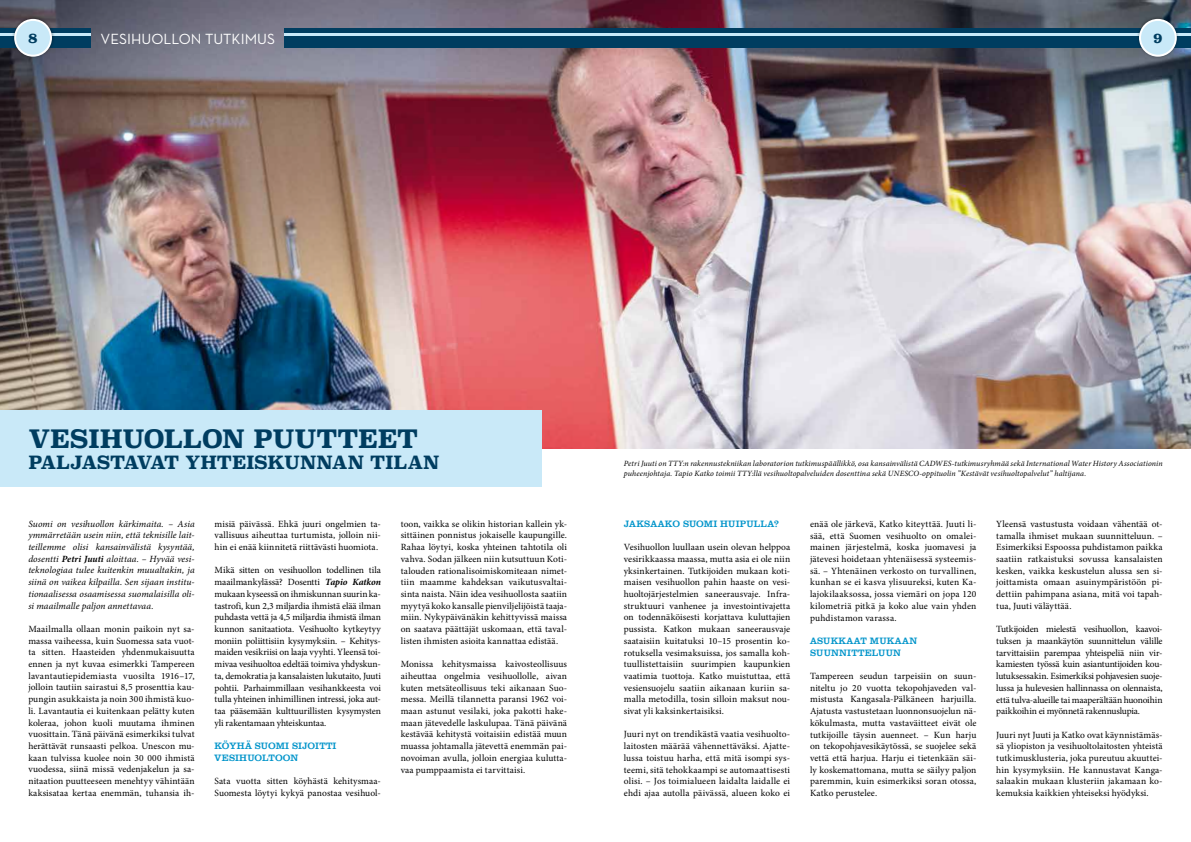
<style>
.page{position:relative;width:1191px;height:842px;background:#fff}
.page>*{position:absolute;margin:0;border:0;box-sizing:border-box;transform-origin:0 0}
.t1{font:700 25px "Superclarendon Rg";letter-spacing:-.01em;color:#003d60}
.t2{font:700 18px "Superclarendon Rg";letter-spacing:-.01em;color:#003d60}
.t3{font:15px "Neutraface Text";color:#fff}
.t4{font:700 15px "Clarendon TL";color:#003d60}
.t5{font:9.5px/11.7px "Minion Pro";letter-spacing:.01em;color:#000;text-align:justify}
.t6{font:italic 9.5px/11.7px "Minion Pro";letter-spacing:.01em;color:#000;text-align:justify}
.t7{font:9.5px/11.7px "Clarendon TL";letter-spacing:.02em;color:#0094ca}
.t8{font:italic 8px/9.6px "Minion Pro";letter-spacing:.01em;color:#000}
.s1{font-weight:700}
.s2{font-weight:700;font-style:italic}
</style>
<div class="page">
<img style="left:0;top:0;width:1191px;height:449px">
<div style="left:0;top:28px;width:91px;height:20px;background:#003d60"></div>
<hr style="left:0;top:33px;width:91px;height:2px;background:#c9e9f8">
<div style="left:285px;top:28px;width:906px;height:20px;background:#003d60"></div>
<hr style="left:285px;top:33px;width:906px;height:2px;background:#c9e9f8">
<div style="left:11px;top:16px;width:44px;height:44px;background:#000;opacity:.4"></div>
<div style="left:15px;top:20px;width:36px;height:36px;background:#c9e9f8;border-radius:50%"></div>
<div style="left:14px;top:19px;width:38px;height:38px;border:2px solid #fff;border-radius:50%"></div>
<div style="left:1135px;top:16px;width:44px;height:44px;background:#000;opacity:.4"></div>
<div style="left:1140px;top:20px;width:35px;height:36px;background:#c9e9f8;border-radius:50%"></div>
<div style="left:1139px;top:19px;width:37px;height:38px;border:2px solid #fff;border-radius:50%"></div>
<div style="left:0;top:410px;width:541px;height:77px;background:#c9e9f8"></div>
<h3 class="t4" style="left:28px;top:28px;width:11px">8</h3>
<h3 class="t3" style="left:101px;top:30px;width:176px">VESIHUOLLON TUTKIMUS</h3>
<h3 class="t4" style="left:1153px;top:28px;width:11px">9</h3>
<h1 class="t1" style="left:28px;top:424px;width:391px">VESIHUOLLON PUUTTEET</h1>
<h2 class="t2" style="left:28px;top:452px;width:412px">PALJASTAVAT YHTEISKUNNAN TILAN</h2>
<p class="t6" style="left:28px;top:518px;width:168px">Suomi on vesihuollon kärkimaita. – Asia ymmärretään usein niin, että teknisille lait&shy;teillemme olisi kansainvälistä kysyntää, dosentti <span class="s1">Petri Juuti</span> aloittaa. – Hyvää vesi&shy;teknologiaa tulee kuitenkin muualtakin, ja siinä on vaikea kilpailla. Sen sijaan institu&shy;tionaalisessa osaamisessa suomalaisilla oli&shy;si maailmalle paljon annettavaa.</p>
<p class="t5" style="left:28px;top:623px;width:168px">Maailmalla ollaan monin paikoin nyt sa&shy;massa vaiheessa, kuin Suomessa sata vuot&shy;ta sitten. Haasteiden yhdenmukaisuutta ennen ja nyt kuvaa esimerkki Tampereen lavantautiepidemiasta vuosilta 1916–17, jolloin tautiin sairastui 8,5 prosenttia kau&shy;pungin asukkaista ja noin 300 ihmistä kuo&shy;li. Lavantautia ei kuitenkaan pelätty kuten koleraa, johon kuoli muutama ihminen vuosittain. Tänä päivänä esimerkiksi tulvat herättävät runsaasti pelkoa. Unescon mu&shy;kaan tulvissa kuolee noin 30 000 ihmistä vuodessa, siinä missä vedenjakelun ja sa&shy;nitaation puutteeseen menehtyy vähintään kaksisataa kertaa enemmän, tuhansia ih-</p>
<p class="t5" style="left:214px;top:518px;width:168px">misiä päivässä. Ehkä juuri ongelmien ta&shy;vallisuus aiheuttaa turtumista, jolloin nii&shy;hin ei enää kiinnitetä riittävästi huomiota.</p>
<p class="t5" style="left:214px;top:565px;width:168px">Mikä sitten on vesihuollon todellinen tila maailmankylässä? Dosentti <span class="s2">Tapio Katkon </span>mukaan kyseessä on ihmiskunnan suurin ka&shy;tastrofi, kun 2,3 miljardia ihmistä elää ilman puhdasta vettä ja 4,5 miljardia ihmistä ilman kunnon sanitaatiota. Vesihuolto kytkeytyy moniin poliittisiin kysymyksiin. – Kehitys&shy;maiden vesikriisi on laaja vyyhti. Yleensä toi&shy;mivaa vesihuoltoa edeltää toimiva yhdyskun&shy;ta, demokratia ja kansalaisten lukutaito, Juuti pohtii. Parhaimmillaan vesihankkeesta voi tulla yhteinen inhimillinen intressi, joka aut&shy;taa pääsemään kulttuurillisten kysymysten yli rakentamaan yhteiskuntaa.</p>
<p class="t7" style="left:214px;top:740px;width:123px">KÖYHÄ SUOMI SIJOITTI<br>VESIHUOLTOON</p>
<p class="t5" style="left:214px;top:776px;width:168px">Sata vuotta sitten köyhästä kehitysmaa-<br>Suomesta löytyi kykyä panostaa vesihuol-</p>
<p class="t5" style="left:401px;top:518px;width:168px">toon, vaikka se olikin historian kallein yk&shy;sittäinen ponnistus jokaiselle kaupungille.<br>Rahaa löytyi, koska yhteinen tahtotila oli vahva. Sodan jälkeen niin kutsuttuun Koti&shy;talouden rationalisoimiskomiteaan nimet&shy;tiin maamme kahdeksan vaikutusvaltai&shy;sinta naista. Näin idea vesihuollosta saatiin myytyä koko kansalle pienviljelijöistä taaja&shy;miin. Nykypäivänäkin kehittyvissä maissa on saatava päättäjät uskomaan, että taval&shy;listen ihmisten asioita kannattaa edistää.</p>
<p class="t5" style="left:401px;top:659px;width:168px">Monissa kehitysmaissa kaivosteollisuus aiheuttaa ongelmia vesihuollolle, aivan kuten metsäteollisuus teki aikanaan Suo&shy;messa. Meillä tilannetta paransi 1962 voi&shy;maan astunut vesilaki, joka pakotti hake&shy;maan jätevedelle laskulupaa. Tänä päivänä kestävää kehitystä voitaisiin edistää muun muassa johtamalla jätevettä enemmän pai&shy;novoiman avulla, jolloin energiaa kulutta&shy;vaa pumppaamista ei tarvittaisi.</p>
<p class="t8" style="left:624px;top:459px;width:540px">Petri Juuti on TTY:n rakennustekniikan laboratorion tutkimuspäällikkö, osa kansainvälistä CADWES-tutkimusryhmää sekä International Water History Associationin puheenjohtaja. Tapio Katko toimii TTY:llä vesihuoltopalveluiden dosenttina sekä UNESCO-oppituolin ”Kestävät vesihuoltopalvelut” haltijana.</p>
<p class="t7" style="left:624px;top:517px;width:156px">JAKSAAKO SUOMI HUIPULLA?</p>
<p class="t5" style="left:624px;top:542px;width:168px">Vesihuollon luullaan usein olevan helppoa vesirikkaassa maassa, mutta asia ei ole niin yksinkertainen. Tutkijoiden mukaan koti&shy;maisen vesihuollon pahin haaste on vesi&shy;huoltojärjestelmien saneerausvaje. Infra&shy;struktuuri vanhenee ja investointivajetta on todennäköisesti korjattava kuluttajien pussista. Katkon mukaan saneerausvaje saataisiin kuitatuksi 10–15 prosentin ko&shy;rotuksella vesimaksuissa, jos samalla koh&shy;tuullistettaisiin suurimpien kaupunkien vaatimia tuottoja. Katko muistuttaa, että vesiensuojelu saatiin aikanaan kuriin sa&shy;malla metodilla, tosin silloin maksut nou&shy;sivat yli kaksinkertaisiksi.</p>
<p class="t5" style="left:624px;top:729px;width:168px">Juuri nyt on trendikästä vaatia vesihuolto&shy;laitosten määrää vähennettäväksi. Ajatte&shy;lussa toistuu harha, että mitä isompi sys&shy;teemi, sitä tehokkaampi se automaattisesti olisi. – Jos toimialueen laidalta laidalle ei ehdi ajaa autolla päivässä, alueen koko ei</p>
<p class="t5" style="left:810px;top:518px;width:168px">enää ole järkevä, Katko kiteyttää. Juuti li&shy;sää, että Suomen vesihuolto on omalei&shy;mainen järjestelmä, koska juomavesi ja jätevesi hoidetaan yhtenäisessä systeemis&shy;sä. – Yhtenäinen verkosto on turvallinen, kunhan se ei kasva ylisuureksi, kuten Ka&shy;lajokilaaksossa, jossa viemäri on jopa 120 kilometriä pitkä ja koko alue vain yhden puhdistamon varassa.</p>
<p class="t7" style="left:810px;top:635px;width:109px">ASUKKAAT MUKAAN<br>SUUNNITTELUUN</p>
<p class="t5" style="left:810px;top:670px;width:168px">Tampereen seudun tarpeisiin on suun&shy;niteltu jo 20 vuotta tekopohjaveden val&shy;mistusta Kangasala-Pälkäneen harjuilla.<br>Ajatusta vastustetaan luonnonsuojelun nä&shy;kökulmasta, mutta vastaväitteet eivät ole tutkijoille täysin auenneet. – Kun harju on tekopohjavesikäytössä, se suojelee sekä vettä että harjua. Harju ei tietenkään säi&shy;ly koskemattomana, mutta se säilyy paljon paremmin, kuin esimerkiksi soran otossa, Katko perustelee.</p>
<p class="t5" style="left:996px;top:518px;width:168px">Yleensä vastustusta voidaan vähentää ot&shy;tamalla ihmiset mukaan suunnitteluun. – Esimerkiksi Espoossa puhdistamon paikka saatiin ratkaistuksi sovussa kansalaisten kesken, vaikka keskustelun alussa sen si&shy;joittamista omaan asuinympäristöön pi&shy;dettiin pahimpana asiana, mitä voi tapah&shy;tua, Juuti väläyttää.</p>
<p class="t5" style="left:996px;top:624px;width:168px">Tutkijoiden mielestä vesihuollon, kaavoi&shy;tuksen ja maankäytön suunnittelun välille tarvittaisiin parempaa yhteispeliä niin vir&shy;kamiesten työssä kuin asiantuntijoiden kou&shy;lutuksessakin. Esimerkiksi pohjavesien suoje&shy;lussa ja hulevesien hallinnassa on olennaista, että tulva-alueille tai maaperältään huonoihin paikkoihin ei myönnetä rakennuslupia.</p>
<p class="t5" style="left:996px;top:729px;width:168px">Juuri nyt Juuti ja Katko ovat käynnistämäs&shy;sä yliopiston ja vesihuoltolaitosten yhteistä tutkimusklusteria, joka pureutuu akuuttei&shy;hin kysymyksiin. He kannustavat Kanga&shy;salaakin mukaan klusteriin jakamaan ko&shy;kemuksia kaikkien yhteiseksi hyödyksi.</p>
</div>
